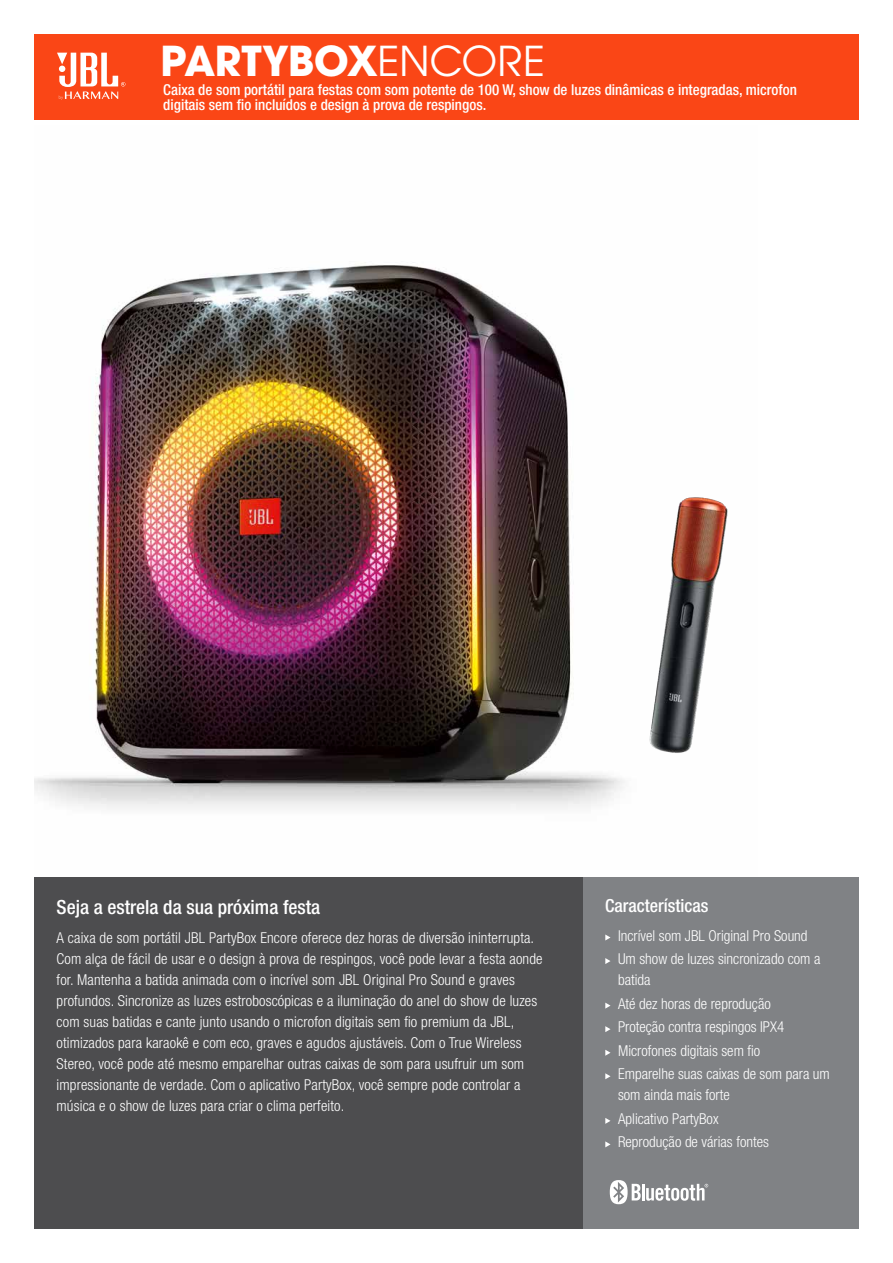
<style>
.page{position:relative;width:893px;height:1263px;background:#fff}
.page>*{position:absolute;margin:0;border:0;box-sizing:border-box;transform-origin:0 0}
.t1{font:700 45.45px "Avant Gard Goth EF";color:#fff}
.t2{font:500 condensed 19.5px "Helvetica Neue LT Pro";color:#fff}
.t3{font:500 condensed 18px "Helvetica Neue LT Pro";color:#fff}
.t4{font:300 condensed 15px/21px "Helvetica Neue LT Pro";letter-spacing:.01em;color:#fff}
.t5{font:500 condensed 15px/15px "Helvetica Neue LT Pro";color:#fff}
.s1{font-weight:400}
</style>
<div class="page">
<img style="left:34px;top:262px;width:591px;height:547px">
<img style="left:649px;top:497px;width:79px;height:256px">
<div style="left:34px;top:34px;width:825px;height:85px;background:#fa4616"></div>
<div style="left:583px;top:877px;width:276px;height:352px;background:#808285"></div>
<svg style="left:605px;top:934px;width:5px;height:6px"></svg>
<svg style="left:605px;top:958px;width:5px;height:6px"></svg>
<svg style="left:605px;top:1002px;width:5px;height:7px"></svg>
<svg style="left:605px;top:1026px;width:5px;height:6px"></svg>
<svg style="left:605px;top:1050px;width:5px;height:6px"></svg>
<svg style="left:605px;top:1073px;width:5px;height:6px"></svg>
<svg style="left:605px;top:1118px;width:5px;height:6px"></svg>
<svg style="left:605px;top:1141px;width:5px;height:6px"></svg>
<div style="left:34px;top:877px;width:549px;height:352px;background:#4d4d4f"></div>
<svg style="left:57px;top:53px;width:68px;height:47px"></svg>
<svg style="left:610px;top:1180px;width:98px;height:24px"></svg>
<h1 class="t1" style="left:161px;top:33px;width:386px">PARTYBOX<span class="s1">ENCORE</span></h1>
<p class="t5" style="left:163px;top:82px;width:635px">Caixa de som portátil para festas com som potente de 100 W, show de luzes dinâmicas e integradas, microfon digitais sem fio incluídos e design à prova de respingos.</p>
<h2 class="t2" style="left:57px;top:895px;width:265px">Seja a estrela da sua próxima festa</h2>
<p class="t4" style="left:57px;top:927px;width:488px">A caixa de som portátil JBL PartyBox Encore oferece dez horas de diversão ininterrupta.<br>Com alça de fácil de usar e o design à prova de respingos, você pode levar a festa aonde for. Mantenha a batida animada com o incrível som JBL Original Pro Sound e graves profundos. Sincronize as luzes estroboscópicas e a iluminação do anel do show de luzes com suas batidas e cante junto usando o microfon digitais sem fio premium da JBL, otimizados para karaokê e com eco, graves e agudos ajustáveis. Com o True Wireless Stereo, você pode até mesmo emparelhar outras caixas de som para usufruir um som impressionante de verdade. Com o aplicativo PartyBox, você sempre pode controlar a música e o show de luzes para criar o clima perfeito.</p>
<p class="t3" style="left:605px;top:895px;width:105px">Características</p>
<p class="t4" style="left:618px;top:923px;width:204px;line-height:23.5px">Incrível som JBL Original Pro Sound<br>Um show de luzes sincronizado com a</p>
<p class="t4" style="left:618px;top:968px;width:213px;line-height:23.5px">batida<br>Até dez horas de reprodução<br>Proteção contra respingos IPX4<br>Microfones digitais sem fio<br>Emparelhe suas caixas de som para um</p>
<p class="t4" style="left:618px;top:1083px;width:152px;line-height:23.5px">som ainda mais forte<br>Aplicativo PartyBox<br>Reprodução de várias fontes</p>
</div>
